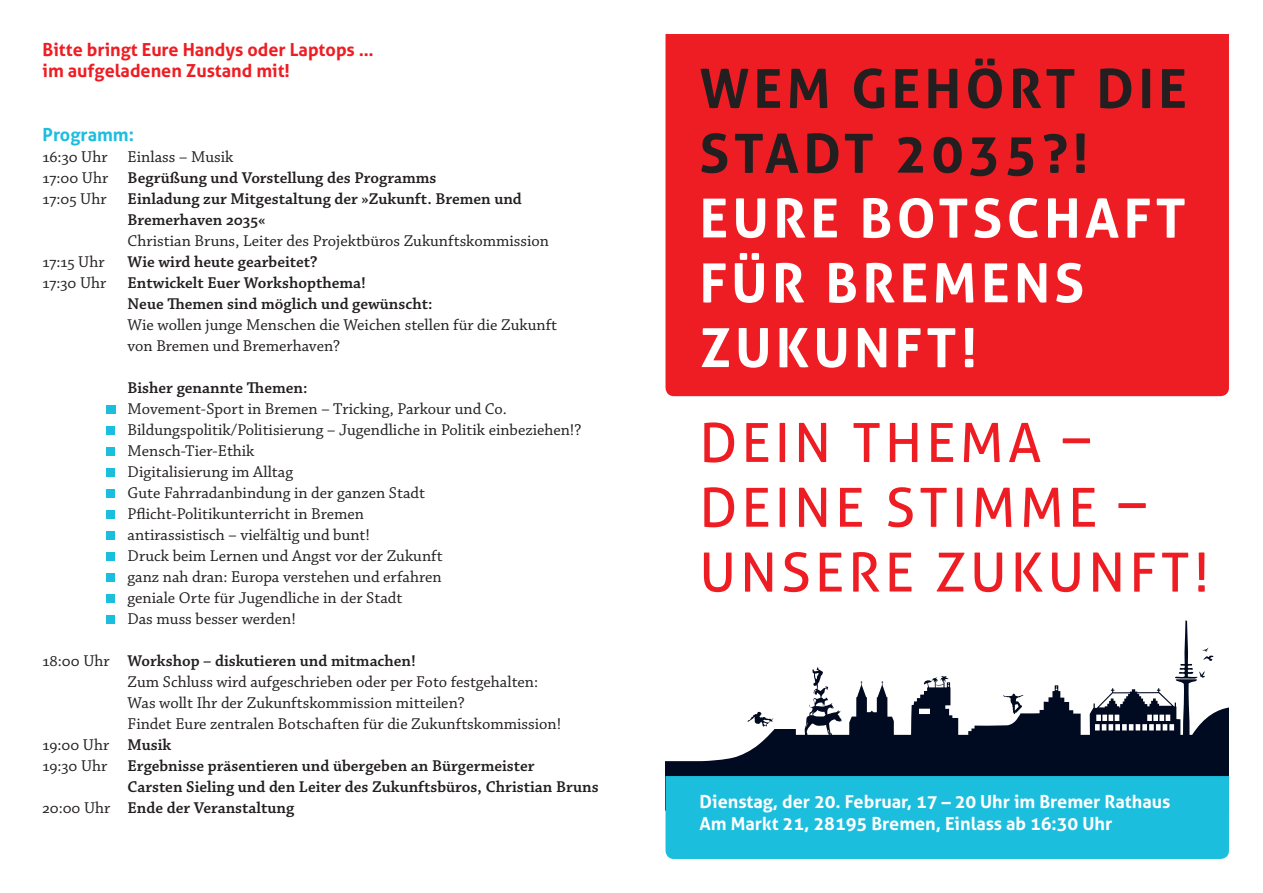
<style>
.page{position:relative;width:1263px;height:893px;background:#fff}
.page>*{position:absolute;margin:0;border:0;box-sizing:border-box;transform-origin:0 0}
.t1{font:54px/64.8px "Aller";letter-spacing:.08em;color:#ee1d23}
.t2{font:700 54px/64.8px "Aller";letter-spacing:.08em;color:#fff}
.t3{font:700 54px/64.8px "Aller";letter-spacing:.08em;color:#231f20}
.t4{font:700 18px/21.6px "Aller";color:#fff}
.t5{font:700 18px/21.6px "Aller";color:#ee1d23}
.t6{font:700 18px "Aller";color:#1cbede}
.t7{font:16.5px/21px "Chaparral Pro";color:#231f20}
.t8{font:600 16.5px/21px "Chaparral Pro";color:#231f20}
.s1{font-weight:600}
.s2{font-weight:400}
</style>
<div class="page">
<svg style="left:1180px;top:620px;width:33px;height:47px"></svg>
<svg style="left:665px;top:667px;width:564px;height:109px"></svg>
<div style="left:665px;top:34px;width:564px;height:362px;background:#ee1d23"></div>
<div style="left:665px;top:776px;width:564px;height:83px;background:#1cbede"></div>
<div style="left:106px;top:426px;width:9px;height:8px;background:#1cbede"></div>
<div style="left:106px;top:531px;width:9px;height:9px;background:#1cbede"></div>
<div style="left:106px;top:447px;width:9px;height:8px;background:#1cbede"></div>
<div style="left:106px;top:552px;width:9px;height:9px;background:#1cbede"></div>
<div style="left:106px;top:468px;width:9px;height:9px;background:#1cbede"></div>
<div style="left:106px;top:573px;width:9px;height:9px;background:#1cbede"></div>
<div style="left:106px;top:489px;width:9px;height:9px;background:#1cbede"></div>
<div style="left:106px;top:594px;width:9px;height:9px;background:#1cbede"></div>
<div style="left:106px;top:510px;width:9px;height:8px;background:#1cbede"></div>
<div style="left:106px;top:615px;width:9px;height:9px;background:#1cbede"></div>
<div style="left:106px;top:405px;width:10px;height:9px;background:#1cbede"></div>
<p class="t5" style="left:43px;top:38px;width:333px">Bitte bringt Eure Handys oder Laptops … im aufgeladenen Zustand mit!</p>
<p class="t6" style="left:43px;top:123px;width:93px">Programm:</p>
<p class="t7" style="left:43px;top:147px;width:395px">16:30 Uhr Einlass – Musik<br>17:00 Uhr <span class="s1">Begrüßung und Vorstellung des Programms<br></span>17:05 Uhr</p>
<p class="t8" style="left:128px;top:189px;width:396px">Einladung zur Mitgestaltung der »Zukunft. Bremen und<br>Bremerhaven 2035«</p>
<p class="t7" style="left:128px;top:231px;width:423px">Christian Bruns, Leiter des Projektbüros Zukunftskommission</p>
<p class="t7" style="left:43px;top:252px;width:63px">17:15 Uhr</p>
<p class="t8" style="left:128px;top:252px;width:192px">Wie wird heute gearbeitet?</p>
<p class="t7" style="left:43px;top:273px;width:65px">17:30 Uhr</p>
<p class="t8" style="left:128px;top:273px;width:307px">Entwickelt Euer Workshopthema!<br>Neue Themen sind möglich und gewünscht:</p>
<p class="t7" style="left:128px;top:315px;width:431px">Wie wollen junge Menschen die Weichen stellen für die Zukunft von Bremen und Bremerhaven?</p>
<p class="t8" style="left:128px;top:378px;width:181px">Bisher genannte Themen:</p>
<p class="t7" style="left:128px;top:399px;width:455px">Movement-Sport in Bremen – Tricking, Parkour und Co.<br>Bildungspolitik/Politisierung – Jugendliche in Politik einbeziehen!?<br>Mensch-Tier-Ethik<br>Digitalisierung im Alltag<br>Gute Fahrradanbindung in der ganzen Stadt Pflicht-Politikunterricht in Bremen<br>antirassistisch – vielfältig und bunt!<br>Druck beim Lernen und Angst vor der Zukunft<br>ganz nah dran: Europa verstehen und erfahren<br>geniale Orte für Jugendliche in der Stadt<br>Das muss besser werden!</p>
<p class="t8" style="left:43px;top:651px;width:375px"><span class="s2">18:00 Uhr</span> Workshop – diskutieren und mitmachen!</p>
<p class="t7" style="left:128px;top:672px;width:412px">Zum Schluss wird aufgeschrieben oder per Foto festgehalten:</p>
<p class="t7" style="left:128px;top:693px;width:339px">Was wollt Ihr der Zukunftskommission mitteilen?</p>
<p class="t7" style="left:128px;top:714px;width:435px">Findet Eure zentralen Botschaften für die Zukunftskommission!</p>
<p class="t7" style="left:43px;top:735px;width:130px">19:00 Uhr <span class="s1">Musik</span></p>
<p class="t8" style="left:43px;top:756px;width:493px"><span class="s2">19:30 Uhr</span> Ergebnisse präsentieren und übergeben an Bürgermeister</p>
<p class="t8" style="left:128px;top:777px;width:473px">Carsten Sieling und den Leiter des Zukunftsbüros, Christian Bruns</p>
<p class="t8" style="left:43px;top:798px;width:253px"><span class="s2">20:00 Uhr</span> Ende der Veranstaltung</p>
<h1 class="t3" style="left:699px;top:56px;width:489px">Wem gehört die<br>Stadt 2035?!</h1>
<h1 class="t2" style="left:699px;top:186px;width:488px">Eure Botschaft für bremens zukunft!</h1>
<h1 class="t1" style="left:699px;top:410px;width:511px">DEIN THEMA –<br>DEINE STIMME –<br>UNSERE ZUKUNFT!</h1>
<p class="t4" style="left:699px;top:791px;width:472px">Dienstag, der 20. Februar, 17 – 20 Uhr im Bremer Rathaus<br>Am Markt 21, 28195 Bremen, Einlass ab 16:30 Uhr</p>
</div>
